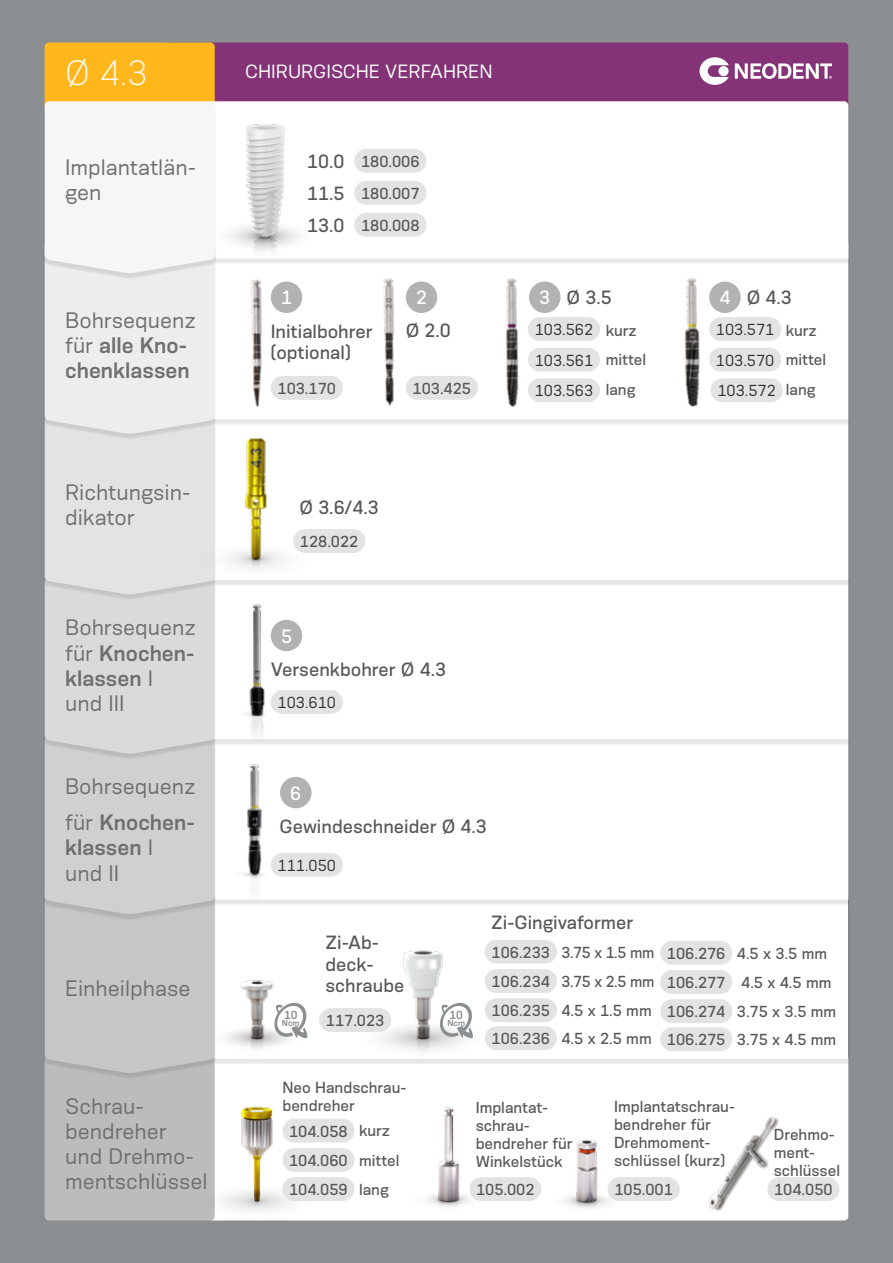
<style>
.page{position:relative;width:893px;height:1263px;background:#8b8f91}
.page>*{position:absolute;margin:0;border:0;box-sizing:border-box;transform-origin:0 0}
.t1{font:300 33px "Konsens";color:#fff}
.t2{font:21px/25.2px "Konsens";color:#706f6f}
.t3{font:600 21px/25.2px "Konsens";color:#706f6f}
.t4{font:500 18px/21.6px "Konsens";color:#575756}
.t5{font:18px "Konsens";color:#fff}
.t6{font:500 18px "Konsens";color:#fff}
.t7{font:500 15px/18px "Konsens";color:#575756}
.t8{font:15px "Konsens";color:#333332}
.t9{font:600 10.95px "Konsens";color:#8b8f91}
.t10{font:600 8.25px "Konsens";color:#8b8f91}
.s1{font-weight:400}
.s2{font-weight:600}
.s3{color:#fff}
</style>
<div class="page">
<div style="left:165px;top:43px;width:683px;height:66px;background:#833376;border-radius:4px"></div>
<div style="left:45px;top:43px;width:170px;height:66px;background:#ffb71c;border-radius:4px"></div>
<div style="left:208px;top:1055px;width:640px;height:165px;background:#fff;border-radius:4px"></div>
<div style="left:208px;top:891px;width:640px;height:167px;background:#fff"></div>
<div style="left:206px;top:739px;width:643px;height:167px;background:#e7e7e7"></div>
<div style="left:320px;top:745px;width:528px;height:155px;background:#fff"></div>
<div style="left:206px;top:581px;width:643px;height:164px;background:#e7e7e7"></div>
<div style="left:322px;top:586px;width:526px;height:153px;background:#fff"></div>
<div style="left:206px;top:419px;width:643px;height:167px;background:#e7e7e7"></div>
<div style="left:216px;top:425px;width:632px;height:155px;background:#fff"></div>
<div style="left:216px;top:264px;width:632px;height:155px;background:#fff"></div>
<div style="left:215px;top:101px;width:633px;height:158px;background:#fff"></div>
<div style="left:45px;top:1055px;width:170px;height:165px;background:#bcbcbc;border-radius:4px"></div>
<div style="left:43px;top:894px;width:173px;height:185px;background:#000;opacity:.1"></div>
<svg style="left:45px;top:101px;width:170px;height:972px;background:#ddd"></svg>
<img style="left:182px;top:266px;width:124px;height:169px">
<img style="left:306px;top:241px;width:181px;height:196px">
<img style="left:189px;top:427px;width:133px;height:150px">
<img style="left:189px;top:886px;width:133px;height:188px">
<img style="left:355px;top:886px;width:133px;height:178px">
<img style="left:190px;top:1039px;width:133px;height:182px">
<img style="left:520px;top:1049px;width:133px;height:172px">
<img style="left:381px;top:1048px;width:133px;height:173px">
<img style="left:199px;top:103px;width:129px;height:153px">
<img style="left:689px;top:1117px;width:121px;height:104px">
<div style="left:271px;top:376px;width:72px;height:24px;background:#e3e3e3;border-radius:12px"></div>
<div style="left:271px;top:282px;width:31px;height:31px;background:#b3b2b2;border-radius:50%"></div>
<div style="left:406px;top:376px;width:72px;height:24px;background:#e3e3e3;border-radius:12px"></div>
<div style="left:406px;top:282px;width:31px;height:31px;background:#b3b2b2;border-radius:50%"></div>
<div style="left:485px;top:998px;width:72px;height:24px;background:#e3e3e3;border-radius:12px"></div>
<div style="left:282px;top:1177px;width:73px;height:24px;background:#e3e3e3;border-radius:12px"></div>
<div style="left:485px;top:969px;width:72px;height:24px;background:#e3e3e3;border-radius:12px"></div>
<div style="left:282px;top:1148px;width:73px;height:24px;background:#e3e3e3;border-radius:12px"></div>
<div style="left:485px;top:940px;width:72px;height:24px;background:#e3e3e3;border-radius:12px"></div>
<div style="left:282px;top:1119px;width:73px;height:23px;background:#e3e3e3;border-radius:12px"></div>
<div style="left:293px;top:529px;width:72px;height:24px;background:#e3e3e3;border-radius:12px"></div>
<div style="left:319px;top:1008px;width:72px;height:24px;background:#e3e3e3;border-radius:12px"></div>
<div style="left:485px;top:1026px;width:72px;height:24px;background:#e3e3e3;border-radius:12px"></div>
<div style="left:608px;top:1177px;width:72px;height:24px;background:#e3e3e3;border-radius:12px"></div>
<div style="left:469px;top:1177px;width:72px;height:24px;background:#e3e3e3;border-radius:12px"></div>
<div style="left:767px;top:1177px;width:72px;height:24px;background:#e3e3e3;border-radius:12px"></div>
<svg style="left:699px;top:57px;width:30px;height:28px"></svg>
<svg style="left:735px;top:63px;width:97px;height:16px"></svg>
<div style="left:354px;top:149px;width:72px;height:24px;background:#e3e3e3;border-radius:12px"></div>
<div style="left:354px;top:181px;width:72px;height:24px;background:#e3e3e3;border-radius:12px"></div>
<div style="left:354px;top:213px;width:72px;height:24px;background:#e3e3e3;border-radius:12px"></div>
<svg style="left:274px;top:1003px;width:33px;height:35px"></svg>
<svg style="left:440px;top:1003px;width:33px;height:35px"></svg>
<div style="left:660px;top:999px;width:72px;height:24px;background:#e3e3e3;border-radius:12px"></div>
<div style="left:660px;top:970px;width:72px;height:24px;background:#e3e3e3;border-radius:12px"></div>
<div style="left:660px;top:941px;width:72px;height:24px;background:#e3e3e3;border-radius:12px"></div>
<div style="left:660px;top:1027px;width:72px;height:24px;background:#e3e3e3;border-radius:12px"></div>
<img style="left:432px;top:242px;width:361px;height:195px">
<img style="left:189px;top:743px;width:131px;height:158px">
<img style="left:191px;top:583px;width:131px;height:158px">
<div style="left:528px;top:317px;width:72px;height:24px;background:#e3e3e3;border-radius:12px"></div>
<div style="left:709px;top:317px;width:72px;height:24px;background:#e3e3e3;border-radius:12px"></div>
<div style="left:528px;top:348px;width:72px;height:23px;background:#e3e3e3;border-radius:12px"></div>
<div style="left:709px;top:348px;width:72px;height:23px;background:#e3e3e3;border-radius:12px"></div>
<div style="left:528px;top:378px;width:72px;height:24px;background:#e3e3e3;border-radius:12px"></div>
<div style="left:711px;top:378px;width:72px;height:24px;background:#e3e3e3;border-radius:12px"></div>
<div style="left:271px;top:690px;width:72px;height:24px;background:#e3e3e3;border-radius:12px"></div>
<div style="left:271px;top:853px;width:72px;height:24px;background:#e3e3e3;border-radius:12px"></div>
<h1 class="t1" style="left:65px;top:53px;width:84px">Ø 4.3</h1>
<p class="t5" style="left:245px;top:60px;width:249px">CHIRURGISCHE VERFAHREN</p>
<p class="t4" style="left:307px;top:145px;width:39px;line-height:32px;text-align:justify">10.0<br>11.5<br>13.0</p>
<h2 class="t2" style="left:65px;top:154px;width:132px">Implantatlän&shy;gen</h2>
<p class="t7" style="left:361px;top:145px;width:60px;line-height:32px;text-align:justify">180.006<br>180.007<br>180.008</p>
<h2 class="t3" style="left:65px;top:307px;width:132px"><span class="s1">Bohrsequenz für</span> alle Kno&shy;chenklassen</h2>
<h2 class="t2" style="left:65px;top:479px;width:127px">Richtungsin&shy;dikator</h2>
<h2 class="t2" style="left:65px;top:614px;width:132px">Bohrsequenz für <span class="s2">Knochen&shy;klassen</span> I<br>und III</h2>
<h2 class="t2" style="left:65px;top:768px;width:132px;line-height:36px">Bohrsequenz für <span class="s2">Knochen-</span></h2>
<h2 class="t3" style="left:65px;top:834px;width:90px">klassen <span class="s1">I und II</span></h2>
<p class="t6" style="left:281px;top:287px;width:12px">1</p>
<p class="t4" style="left:271px;top:320px;width:103px">Initialbohrer (optional)</p>
<p class="t7" style="left:278px;top:379px;width:60px">103.170</p>
<p class="t6" style="left:416px;top:287px;width:12px">2</p>
<p class="t4" style="left:406px;top:319px;width:47px">Ø 2.0</p>
<p class="t7" style="left:413px;top:379px;width:60px">103.425</p>
<p class="t4" style="left:299px;top:496px;width:81px">Ø 3.6/4.3</p>
<p class="t7" style="left:300px;top:532px;width:60px">128.022</p>
<p class="t6" style="left:281px;top:625px;width:12px">5</p>
<p class="t4" style="left:271px;top:658px;width:177px">Versenkbohrer Ø 4.3</p>
<p class="t8" style="left:278px;top:693px;width:60px">103.610</p>
<p class="t6" style="left:290px;top:782px;width:12px">6</p>
<p class="t4" style="left:280px;top:815px;width:209px">Gewindeschneider Ø 4.3</p>
<p class="t8" style="left:278px;top:856px;width:60px">111.050</p>
<p class="t4" style="left:539px;top:286px;width:74px"><span class="s3">3</span> Ø 3.5</p>
<p class="t4" style="left:719px;top:286px;width:74px"><span class="s3">4</span> Ø 4.3</p>
<p class="t8" style="left:535px;top:320px;width:60px">103.562</p>
<p class="t8" style="left:716px;top:320px;width:60px">103.571</p>
<p class="t8" style="left:535px;top:351px;width:60px">103.561</p>
<p class="t8" style="left:716px;top:351px;width:60px">103.570</p>
<p class="t8" style="left:535px;top:381px;width:60px">103.563</p>
<p class="t8" style="left:717px;top:381px;width:60px">103.572</p>
<p class="t7" style="left:606px;top:321px;width:33px">kurz</p>
<p class="t7" style="left:606px;top:350px;width:42px">mittel</p>
<p class="t7" style="left:606px;top:380px;width:31px">lang</p>
<p class="t7" style="left:786px;top:321px;width:33px">kurz</p>
<p class="t7" style="left:786px;top:350px;width:42px">mittel</p>
<p class="t7" style="left:786px;top:380px;width:31px">lang</p>
<h2 class="t2" style="left:65px;top:975px;width:127px">Einheilphase</h2>
<h2 class="t2" style="left:65px;top:1093px;width:144px">Schrau&shy;bendreher und Drehmo&shy;mentschlüssel</h2>
<p class="t9" style="left:284px;top:1008px;width:15px">10</p>
<p class="t10" style="left:282px;top:1017px;width:19px">Ncm</p>
<p class="t4" style="left:325px;top:931px;width:80px">Zi-Ab&shy;deck&shy;schraube</p>
<p class="t7" style="left:326px;top:1011px;width:60px">117.023</p>
<p class="t7" style="left:282px;top:1078px;width:126px">Neo Handschrau&shy;bendreher</p>
<p class="t7" style="left:289px;top:1121px;width:60px">104.058</p>
<p class="t7" style="left:359px;top:1121px;width:33px">kurz</p>
<p class="t7" style="left:289px;top:1151px;width:60px">104.060</p>
<p class="t7" style="left:359px;top:1151px;width:42px">mittel</p>
<p class="t7" style="left:289px;top:1180px;width:60px">104.059</p>
<p class="t7" style="left:359px;top:1180px;width:31px">lang</p>
<p class="t9" style="left:450px;top:1008px;width:15px">10</p>
<p class="t10" style="left:447px;top:1017px;width:19px">Ncm</p>
<p class="t4" style="left:491px;top:910px;width:143px">Zi-Gingivaformer</p>
<p class="t7" style="left:492px;top:943px;width:60px">106.233</p>
<p class="t7" style="left:561px;top:942px;width:94px">3.75 x 1.5 mm</p>
<p class="t7" style="left:667px;top:943px;width:162px">106.276 4.5 x 3.5 mm</p>
<p class="t7" style="left:492px;top:972px;width:60px">106.234</p>
<p class="t7" style="left:561px;top:972px;width:94px">3.75 x 2.5 mm</p>
<p class="t7" style="left:667px;top:973px;width:60px">106.277</p>
<p class="t7" style="left:741px;top:973px;width:92px">4.5 x 4.5 mm</p>
<p class="t7" style="left:492px;top:1001px;width:60px">106.235</p>
<p class="t7" style="left:492px;top:1029px;width:60px">106.236</p>
<p class="t7" style="left:561px;top:996px;width:92px;line-height:27.8px">4.5 x 1.5 mm<br>4.5 x 2.5 mm</p>
<p class="t7" style="left:667px;top:1002px;width:60px">106.274</p>
<p class="t7" style="left:667px;top:1030px;width:60px">106.275</p>
<p class="t7" style="left:737px;top:997px;width:101px;line-height:27.8px">3.75 x 3.5 mm<br>3.75 x 4.5 mm</p>
<p class="t7" style="left:476px;top:1098px;width:98px">Implantat&shy;schrau&shy;bendreher für<br>Winkelstück</p>
<p class="t7" style="left:614px;top:1097px;width:123px">Implantatschrau&shy;bendreher für<br>Drehmoment&shy;schlüssel (kurz)</p>
<p class="t7" style="left:774px;top:1125px;width:68px">Drehmo&shy;ment&shy;schlüssel</p>
<p class="t7" style="left:476px;top:1180px;width:60px">105.002</p>
<p class="t7" style="left:614px;top:1180px;width:60px">105.001</p>
<p class="t7" style="left:774px;top:1180px;width:60px">104.050</p>
</div>
